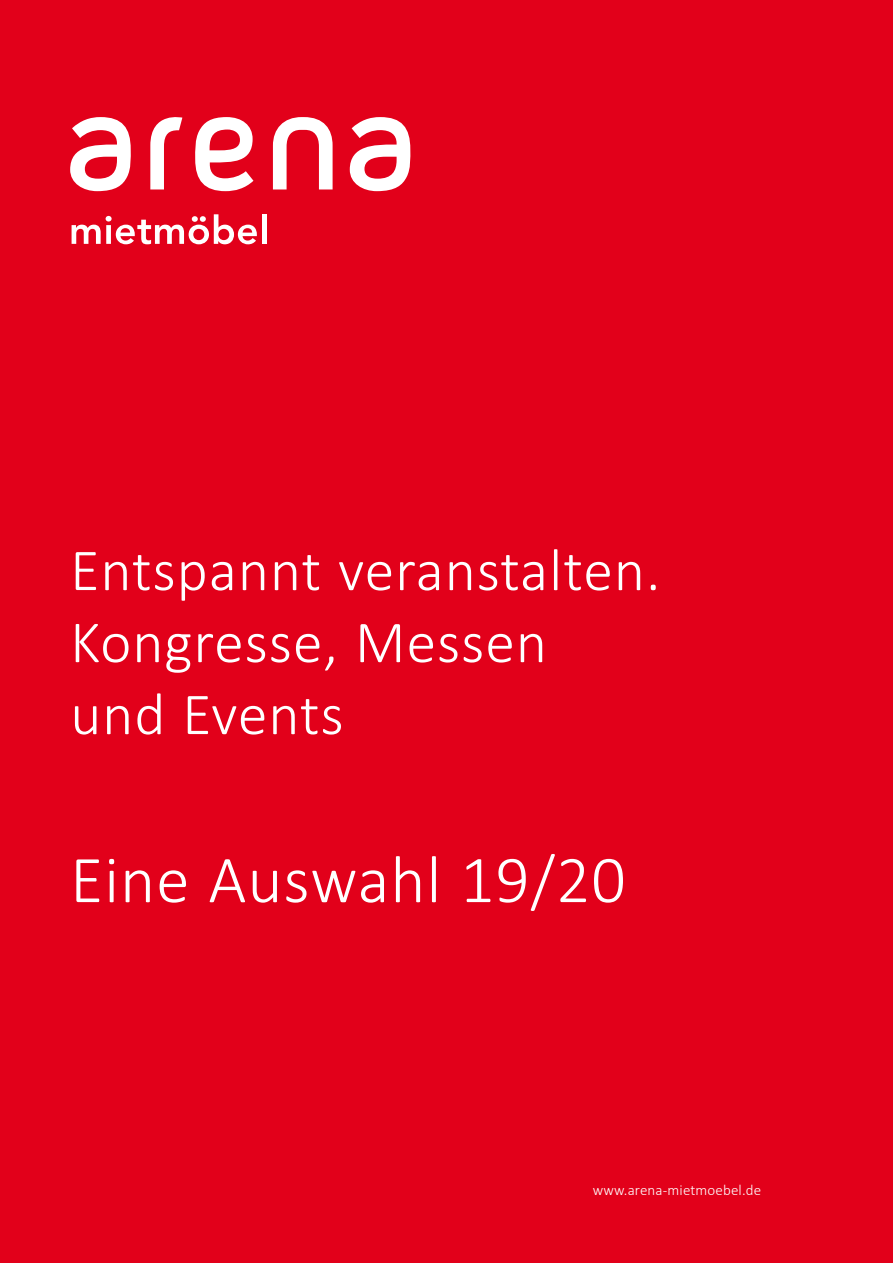
<style>
.page{position:relative;width:893px;height:1263px;background:#e2001a}
.page>*{position:absolute;margin:0;border:0;box-sizing:border-box;transform-origin:0 0}
.t1{font:300 67.5px "Calibri";letter-spacing:.015em;color:#fff}
.t2{font:300 60px/72px "Calibri";letter-spacing:.015em;color:#fff}
.t3{font:300 15px "Calibri";letter-spacing:.01em;color:#fff}
</style>
<div class="page">
<svg style="left:72px;top:214px;width:185px;height:30px"></svg>
<hr style="left:262px;top:214px;width:4px;height:30px;background:#fff">
<svg style="left:273px;top:117px;width:60px;height:72px"></svg>
<svg style="left:195px;top:117px;width:58px;height:74px"></svg>
<svg style="left:350px;top:117px;width:61px;height:74px"></svg>
<svg style="left:150px;top:117px;width:32px;height:72px"></svg>
<svg style="left:70px;top:117px;width:61px;height:74px"></svg>
<p class="t2" style="left:70px;top:533px;width:592px">Entspannt veranstalten.<br>Kongresse, Messen<br>und Events</p>
<p class="t1" style="left:70px;top:838px;width:557px">Eine Auswahl 19/20</p>
<p class="t3" style="left:593px;top:1180px;width:170px">www.arena-mietmoebel.de</p>
</div>
